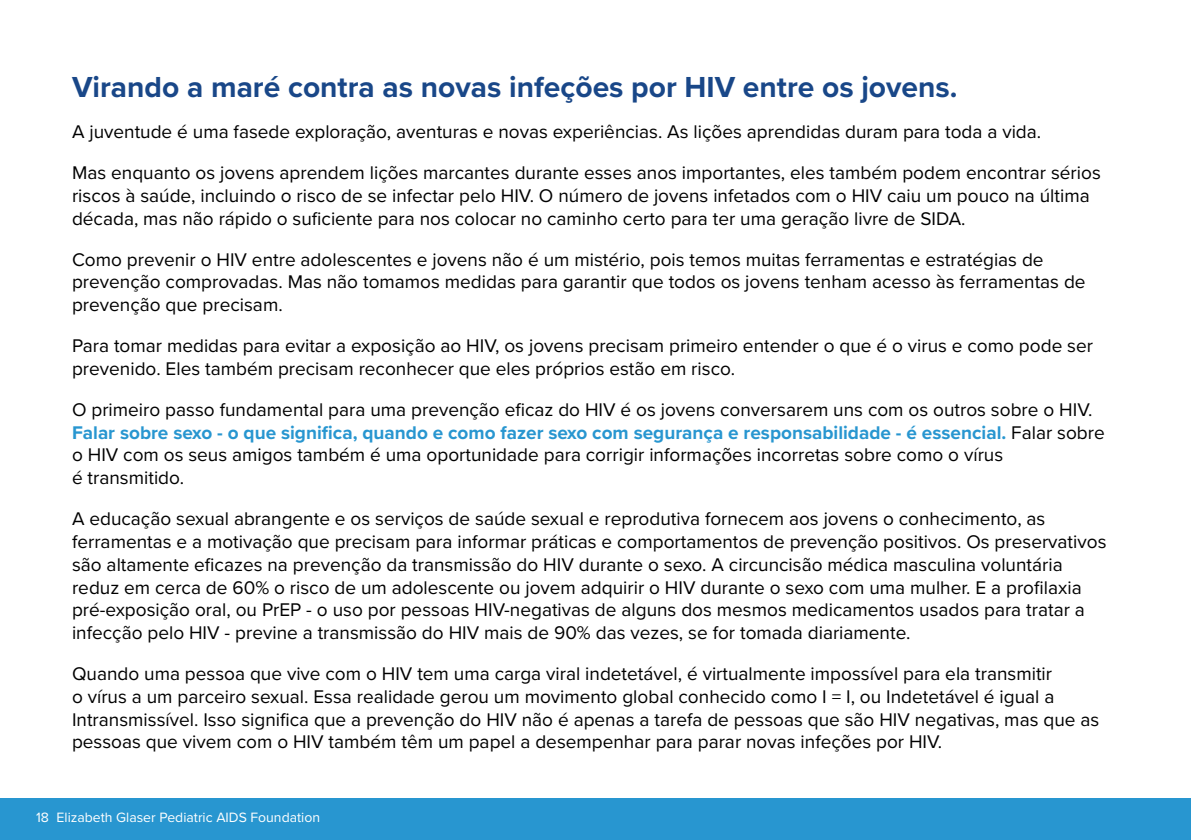
<style>
.page{position:relative;width:1191px;height:840px;background:#fff}
.page>*{position:absolute;margin:0;border:0;box-sizing:border-box;transform-origin:0 0}
.t1{font:700 30px "Proxima Nova";color:#194788}
.t2{font:19px/22.8px "Proxima Nova";color:#000}
.t3{font:14px "Proxima Nova";color:#fff}
.s1{font-weight:700;color:#2896d0}
</style>
<div class="page">
<div style="left:0;top:797px;width:1191px;height:42px;background:#2896d0"></div>
<h1 class="t1" style="left:72px;top:65px;width:887px">Virando a maré contra as novas infeções por HIV entre os jovens.</h1>
<p class="t2" style="left:72px;top:111px;width:1030px;line-height:40.8px">A juventude é uma fasede exploração, aventuras e novas experiências. As lições aprendidas duram para toda a vida.<br>Mas enquanto os jovens aprendem lições marcantes durante esses anos importantes, eles também podem encontrar sérios</p>
<p class="t2" style="left:72px;top:183px;width:1019px">riscos à saúde, incluindo o risco de se infectar pelo HIV. O número de jovens infetados com o HIV caiu um pouco na última década, mas não rápido o suficiente para nos colocar no caminho certo para ter uma geração livre de SIDA.</p>
<p class="t2" style="left:72px;top:247px;width:1015px">Como prevenir o HIV entre adolescentes e jovens não é um mistério, pois temos muitas ferramentas e estratégias de prevenção comprovadas. Mas não tomamos medidas para garantir que todos os jovens tenham acesso às ferramentas de prevenção que precisam.</p>
<p class="t2" style="left:72px;top:333px;width:1022px">Para tomar medidas para evitar a exposição ao HIV, os jovens precisam primeiro entender o que é o virus e como pode ser prevenido. Eles também precisam reconhecer que eles próprios estão em risco.</p>
<p class="t2" style="left:72px;top:397px;width:1034px">O primeiro passo fundamental para uma prevenção eficaz do HIV é os jovens conversarem uns com os outros sobre o HIV.<br><span class="s1">Falar sobre sexo - o que significa, quando e como fazer sexo com segurança e responsabilidade - é essencial.</span> Falar sobre o HIV com os seus amigos também é uma oportunidade para corrigir informações incorretas sobre como o vírus<br>é transmitido.</p>
<p class="t2" style="left:72px;top:506px;width:1036px">A educação sexual abrangente e os serviços de saúde sexual e reprodutiva fornecem aos jovens o conhecimento, as ferramentas e a motivação que precisam para informar práticas e comportamentos de prevenção positivos. Os preservativos são altamente eficazes na prevenção da transmissão do HIV durante o sexo. A circuncisão médica masculina voluntária reduz em cerca de 60% o risco de um adolescente ou jovem adquirir o HIV durante o sexo com uma mulher. E a profilaxia pré-exposição oral, ou PrEP - o uso por pessoas HIV-negativas de alguns dos mesmos medicamentos usados para tratar a infecção pelo HIV - previne a transmissão do HIV mais de 90% das vezes, se for tomada diariamente.</p>
<p class="t2" style="left:72px;top:661px;width:1028px">Quando uma pessoa que vive com o HIV tem uma carga viral indetetável, é virtualmente impossível para ela transmitir<br>o vírus a um parceiro sexual. Essa realidade gerou um movimento global conhecido como I = I, ou Indetetável é igual a Intransmissível. Isso significa que a prevenção do HIV não é apenas a tarefa de pessoas que são HIV negativas, mas que as pessoas que vivem com o HIV também têm um papel a desempenhar para parar novas infeções por HIV.</p>
<p class="t3" style="left:36px;top:806px;width:285px">18 Elizabeth Glaser Pediatric AIDS Foundation</p>
</div>
